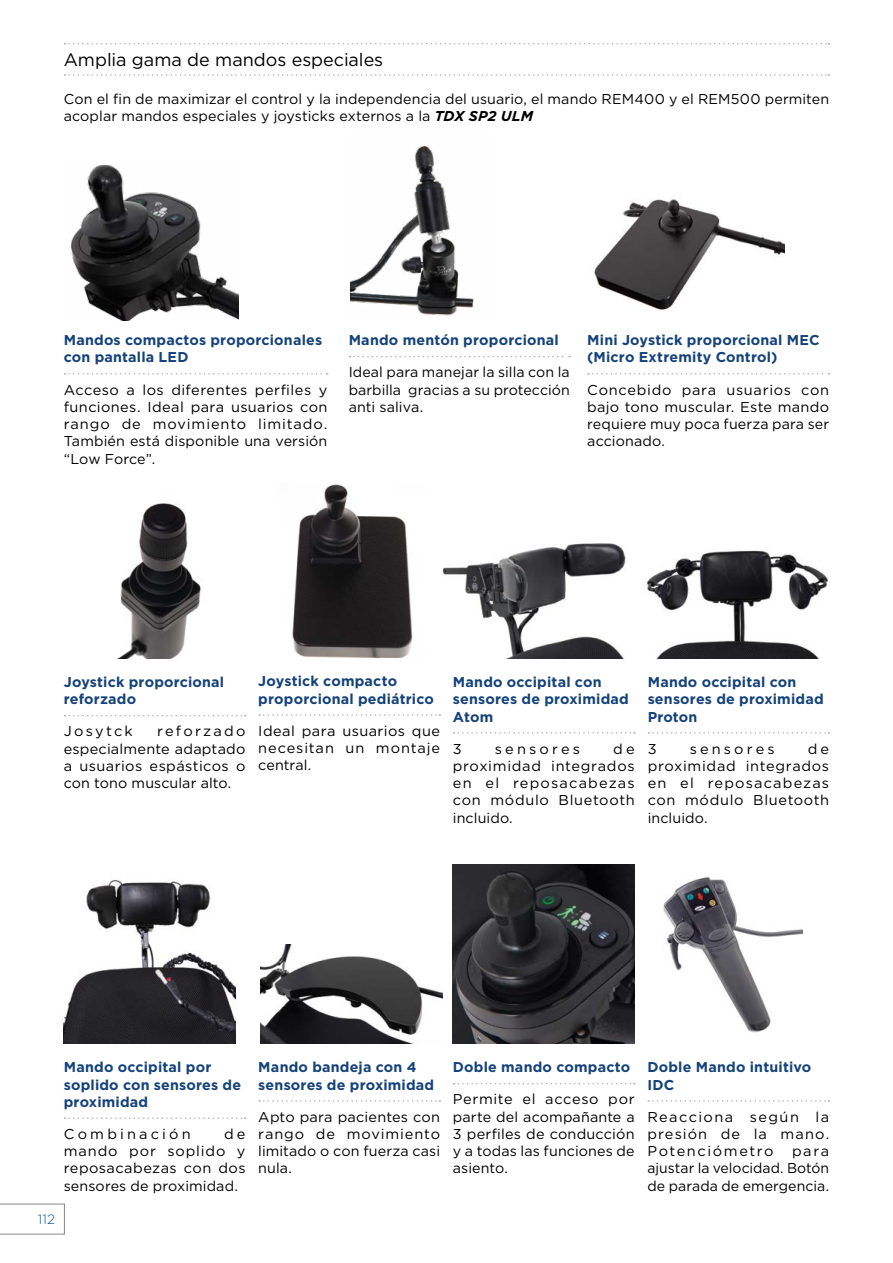
<style>
.page{position:relative;width:893px;height:1263px;background:#fff}
.page>*{position:absolute;margin:0;border:0;box-sizing:border-box;transform-origin:0 0}
.t1{font:18px "Gotham";color:#000}
.t2{font:14.25px/17.2px "Gotham";letter-spacing:.01em;color:#000;text-align:justify}
.t3{font:700 14.25px/17.2px "Gotham";letter-spacing:.015em;color:#14427a}
.t4{font:14.25px "Gotham";letter-spacing:.215em;color:#000}
.t5{font:14.25px "Gotham";letter-spacing:.22em;color:#000}
.t6{font:14.25px "Gotham";letter-spacing:.15em;color:#000}
.t7{font:300 13.5px "Gotham";color:#0755a0}
.s1{font-weight:700;font-style:italic}
</style>
<div class="page">
<svg style="left:65px;top:43px;width:764px;height:1px"></svg>
<svg style="left:65px;top:74px;width:764px;height:2px"></svg>
<svg style="left:65px;top:373px;width:263px;height:2px"></svg>
<svg style="left:349px;top:356px;width:221px;height:1px"></svg>
<svg style="left:588px;top:373px;width:241px;height:2px"></svg>
<svg style="left:65px;top:715px;width:181px;height:1px"></svg>
<svg style="left:259px;top:714px;width:181px;height:2px"></svg>
<svg style="left:454px;top:732px;width:181px;height:2px"></svg>
<svg style="left:648px;top:732px;width:181px;height:2px"></svg>
<svg style="left:65px;top:1117px;width:181px;height:2px"></svg>
<svg style="left:259px;top:1100px;width:181px;height:2px"></svg>
<svg style="left:454px;top:1083px;width:181px;height:1px"></svg>
<svg style="left:648px;top:1100px;width:181px;height:2px"></svg>
<img style="left:663px;top:876px;width:140px;height:157px">
<svg style="left:0;top:1204px;width:65px;height:30px"></svg>
<img style="left:453px;top:864px;width:182px;height:180px">
<img style="left:646px;top:550px;width:183px;height:109px">
<img style="left:71px;top:166px;width:167px;height:154px">
<img style="left:350px;top:146px;width:124px;height:170px">
<img style="left:594px;top:199px;width:191px;height:111px">
<img style="left:116px;top:503px;width:85px;height:156px">
<img style="left:292px;top:484px;width:121px;height:173px">
<img style="left:442px;top:543px;width:184px;height:116px">
<img style="left:63px;top:880px;width:173px;height:164px">
<img style="left:260px;top:945px;width:182px;height:99px">
<p class="t1" style="left:64px;top:48px;width:321px">Amplia gama de mandos especiales</p>
<p class="t2" style="left:64px;top:90px;width:767px">Con el fin de maximizar el control y la independencia del usuario, el mando REM400 y el REM500 permiten acoplar mandos especiales y joysticks externos a la <span class="s1">TDX SP2 ULM</span></p>
<p class="t3" style="left:64px;top:331px;width:260px">Mandos compactos proporcionales con pantalla LED</p>
<p class="t2" style="left:64px;top:381px;width:265px">Acceso a los diferentes perfiles y funciones. Ideal para usuarios con rango de movimiento limitado.<br>También está disponible una versión “Low Force”.</p>
<p class="t3" style="left:349px;top:331px;width:212px">Mando mentón proporcional</p>
<p class="t2" style="left:349px;top:363px;width:223px">Ideal para manejar la silla con la barbilla gracias a su protección anti saliva.</p>
<p class="t3" style="left:587px;top:331px;width:234px">Mini Joystick proporcional MEC (Micro Extremity Control)</p>
<p class="t2" style="left:587px;top:381px;width:243px">Concebido para usuarios con bajo tono muscular. Este mando requiere muy poca fuerza para ser accionado.</p>
<p class="t3" style="left:64px;top:673px;width:162px">Joystick proporcional reforzado</p>
<p class="t6" style="left:64px;top:722px;width:71px">Josytck</p>
<p class="t2" style="left:64px;top:722px;width:183px;text-indent:93px">reforzado especialmente adaptado a usuarios espásticos o con tono muscular alto.</p>
<p class="t3" style="left:258px;top:673px;width:177px">Joystick compacto proporcional pediátrico</p>
<p class="t2" style="left:258px;top:722px;width:183px">Ideal para usuarios que necesitan un montaje central.</p>
<p class="t3" style="left:453px;top:673px;width:177px">Mando occipital con sensores de proximidad<br>Atom</p>
<p class="t2" style="left:453px;top:740px;width:10px">3</p>
<p class="t4" style="left:495px;top:739px;width:87px">sensores</p>
<p class="t2" style="left:453px;top:740px;width:183px;text-indent:160px">de proximidad integrados en el reposacabezas con módulo Bluetooth incluido.</p>
<p class="t3" style="left:648px;top:673px;width:177px">Mando occipital con sensores de proximidad<br>Proton</p>
<p class="t2" style="left:648px;top:740px;width:10px">3</p>
<p class="t4" style="left:690px;top:739px;width:86px">sensores</p>
<p class="t2" style="left:648px;top:740px;width:183px;text-indent:160px">de proximidad integrados en el reposacabezas con módulo Bluetooth incluido.</p>
<p class="t7" style="left:38px;top:1211px;width:19px">112</p>
<p class="t3" style="left:64px;top:1058px;width:179px">Mando occipital por soplido con sensores de proximidad</p>
<p class="t5" style="left:64px;top:1125px;width:128px">Combinación</p>
<p class="t2" style="left:64px;top:1125px;width:183px;text-indent:160px">de mando por soplido y reposacabezas con dos sensores de proximidad.</p>
<p class="t3" style="left:258px;top:1058px;width:177px">Mando bandeja con 4 sensores de proximidad</p>
<p class="t2" style="left:258px;top:1108px;width:183px">Apto para pacientes con rango de movimiento limitado o con fuerza casi nula.</p>
<p class="t3" style="left:453px;top:1058px;width:179px">Doble mando compacto</p>
<p class="t2" style="left:453px;top:1090px;width:183px">Permite el acceso por parte del acompañante a 3 perfiles de conducción y a todas las funciones de asiento.</p>
<p class="t3" style="left:647px;top:1058px;width:165px">Doble Mando intuitivo<br>IDC</p>
<p class="t2" style="left:647px;top:1108px;width:183px">Reacciona según la presión de la mano.<br>Potenciómetro</p>
<p class="t2" style="left:647px;top:1142px;width:183px;text-indent:145px">para ajustar la velocidad. Botón de parada de emergencia.</p>
</div>
